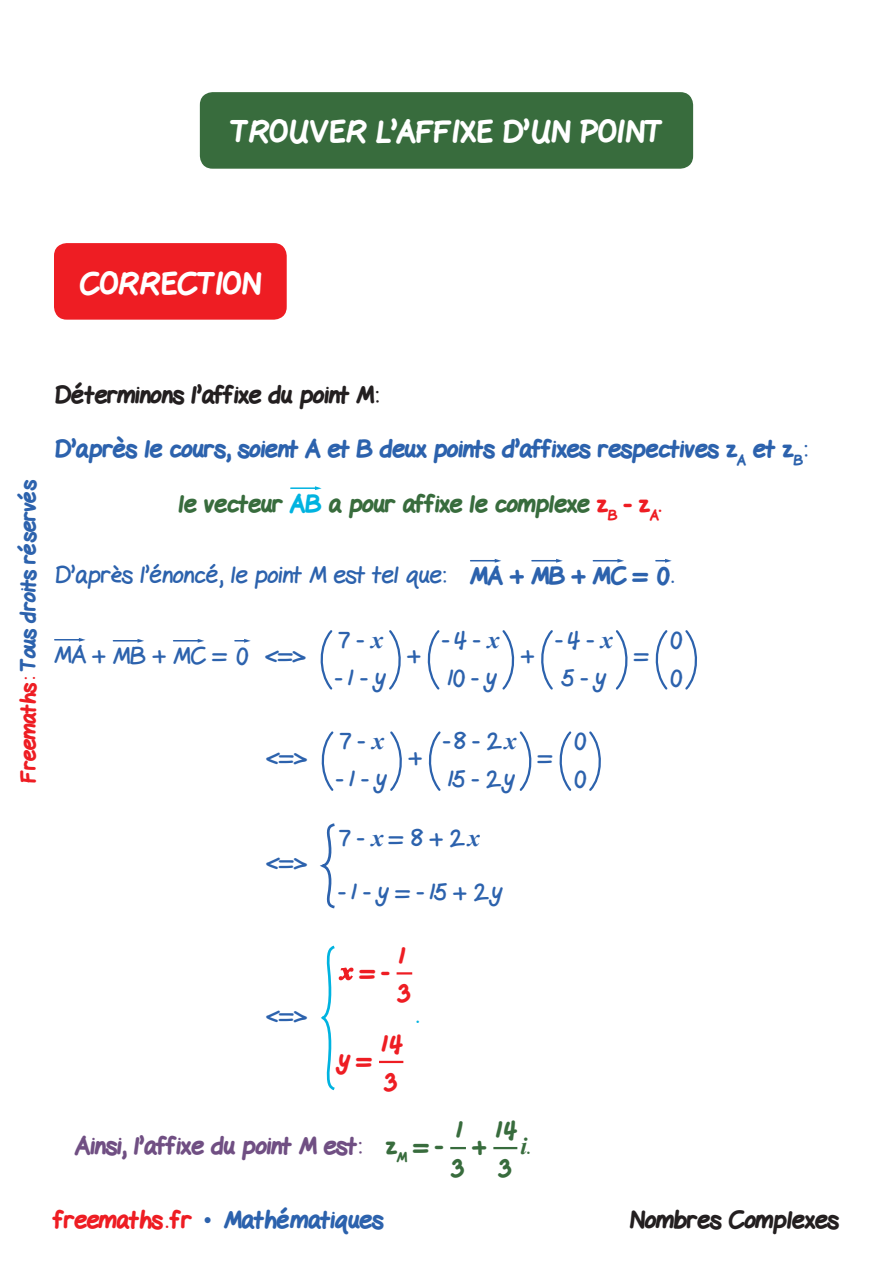
<style>
.page{position:relative;width:893px;height:1263px;background:#fff}
.page>*{position:absolute;margin:0;border:0;box-sizing:border-box;transform-origin:0 0}
.t1{font:800 30px "Gel Pen";color:#fff}
.t2{font:24px/37.5px "Gel Pen";color:#2c62ad}
.t3{font:800 24px "Gel Pen";color:#2c62ad}
.t4{font:800 24px "Gel Pen";color:#231f20}
.t5{font:800 24px/37.5px "Gel Pen";color:#386c3d}
.t6{font:800 24px "Gel Pen";color:#704f83}
.t7{font:800 24px/37.5px "Gel Pen";color:#ee1d23}
.t8{font:italic 700 24px "Times New Roman";color:#386c3d}
.t9{font:24px "Gel Pen";color:#00b3e0}
.t10{font:800 21px "Gel Pen";letter-spacing:-.01em;color:#2c62ad}
.s1{color:#ee1d23}
.s2{color:#00b3e0}
.s3{font-weight:800}
.s4{font-family:"Times New Roman";font-weight:700;font-style:italic}
.s5{color:#386c3d}
.s6{font-family:"Gel Pen";font-weight:800;font-style:normal}
.s7{font-family:"Times New Roman";font-weight:400}
</style>
<div class="page">
<div style="left:54px;top:243px;width:233px;height:77px;background:#ee1d23;border-radius:13px"></div>
<div style="left:200px;top:92px;width:493px;height:77px;background:#386c3d;border-radius:13px"></div>
<hr style="left:291px;top:487px;width:24px;height:2px;background:#00b3e0">
<svg style="left:315px;top:486px;width:7px;height:4px"></svg>
<svg style="left:471px;top:559px;width:30px;height:4px"></svg>
<svg style="left:532px;top:559px;width:31px;height:4px"></svg>
<svg style="left:593px;top:559px;width:31px;height:4px"></svg>
<svg style="left:656px;top:559px;width:16px;height:4px"></svg>
<svg style="left:55px;top:638px;width:31px;height:4px"></svg>
<svg style="left:113px;top:639px;width:31px;height:4px"></svg>
<svg style="left:174px;top:639px;width:30px;height:4px"></svg>
<svg style="left:235px;top:639px;width:16px;height:4px"></svg>
<svg style="left:320px;top:630px;width:13px;height:60px"></svg>
<svg style="left:389px;top:630px;width:12px;height:60px"></svg>
<svg style="left:427px;top:630px;width:13px;height:60px"></svg>
<svg style="left:502px;top:630px;width:13px;height:60px"></svg>
<svg style="left:541px;top:630px;width:12px;height:60px"></svg>
<svg style="left:615px;top:630px;width:13px;height:60px"></svg>
<svg style="left:655px;top:630px;width:13px;height:60px"></svg>
<svg style="left:685px;top:630px;width:12px;height:60px"></svg>
<svg style="left:321px;top:731px;width:13px;height:60px"></svg>
<svg style="left:390px;top:731px;width:12px;height:60px"></svg>
<svg style="left:428px;top:731px;width:13px;height:60px"></svg>
<svg style="left:519px;top:731px;width:13px;height:60px"></svg>
<svg style="left:559px;top:731px;width:13px;height:60px"></svg>
<svg style="left:589px;top:731px;width:12px;height:60px"></svg>
<svg style="left:320px;top:823px;width:15px;height:86px"></svg>
<svg style="left:397px;top:972px;width:15px;height:2px"></svg>
<hr style="left:379px;top:1061px;width:24px;height:2px;background:#ee1d23">
<svg style="left:321px;top:945px;width:33px;height:146px"></svg>
<svg style="left:450px;top:1147px;width:16px;height:2px"></svg>
<hr style="left:493px;top:1147px;width:24px;height:2px;background:#386c3d">
<p class="t1" style="left:231px;top:109px;width:433px">TROUVER L’AFFIXE D’UN POINT</p>
<p class="t1" style="left:80px;top:260px;width:183px">CORRECTION</p>
<p class="t10" style="left:12px;top:783px;width:305px;rotate:-90deg"><span class="s1">Freemaths:</span> Tous droits réservés</p>
<p class="t4" style="left:54px;top:376px;width:326px">Déterminons l’affixe du point M:</p>
<p class="t3" style="left:54px;top:430px;width:755px">D’après le cours, soient A et B deux points d’affixes respectives z<sub>A</sub> et z<sub>B</sub>:</p>
<p class="t5" style="left:178px;top:483px;width:484px">le vecteur <span class="s2">AB</span> a pour affixe le complexe <span class="s1">z</span><sub>B</sub> <span class="s1">- z</span><sub>A</sub><span class="s1">.</span></p>
<p class="t2" style="left:54px;top:554px;width:621px">D’après l’énoncé, le point M est tel que: <span class="s3">MA + MB + MC = 0</span>.</p>
<p class="t2" style="left:54px;top:634px;width:253px">MA + MB + MC = 0 &lt;=&gt;</p>
<p class="t2" style="left:267px;top:735px;width:42px">&lt;=&gt;</p>
<p class="t2" style="left:267px;top:841px;width:42px">&lt;=&gt;</p>
<p class="t2" style="left:336px;top:619px;width:52px">7 - <span class="s4">x </span>-1 - y</p>
<p class="t2" style="left:337px;top:720px;width:52px">7 - <span class="s4">x </span>-1 - y</p>
<p class="t2" style="left:408px;top:634px;width:14px">+</p>
<p class="t2" style="left:409px;top:735px;width:14px">+</p>
<p class="t2" style="left:442px;top:619px;width:58px">-4 - <span class="s4">x<br></span>10 - y</p>
<p class="t2" style="left:521px;top:634px;width:14px">+</p>
<p class="t2" style="left:556px;top:619px;width:58px">-4 - <span class="s4">x<br></span>5 - y</p>
<p class="t2" style="left:444px;top:720px;width:75px">-8 - 2<span class="s4">x<br></span>15 - 2y</p>
<p class="t2" style="left:539px;top:735px;width:15px">=</p>
<p class="t2" style="left:574px;top:720px;width:13px">0<br>0</p>
<p class="t2" style="left:339px;top:816px;width:143px">7 - <span class="s4">x</span> = 8 + 2<span class="s4">x</span></p>
<p class="t2" style="left:339px;top:870px;width:166px">-1 - y = -15 + 2y</p>
<p class="t2" style="left:635px;top:634px;width:15px">=</p>
<p class="t2" style="left:671px;top:619px;width:13px">0<br>0</p>
<p class="t2" style="left:267px;top:993px;width:42px">&lt;=&gt;</p>
<p class="t7" style="left:397px;top:935px;width:15px">1<br>3</p>
<p class="t7" style="left:361px;top:951px;width:30px">= -</p>
<p class="t7" style="left:339px;top:1040px;width:35px">y =</p>
<p class="t7" style="left:379px;top:1023px;width:25px">14<br>3</p>
<p class="t9" style="left:417px;top:994px;width:4px">.</p>
<p class="t5" style="left:452px;top:1110px;width:13px">1<br>3</p>
<p class="t6" style="left:75px;top:1126px;width:369px">Ainsi, l’affixe du point M est: <span class="s5">z</span><sub>M</sub> <span class="s5">= -</span></p>
<p class="t5" style="left:473px;top:1125px;width:15px">+</p>
<p class="t5" style="left:494px;top:1110px;width:25px">14<br>3</p>
<p class="t8" style="left:520px;top:1129px;width:11px">i<span class="s6">.</span></p>
<p class="t3" style="left:54px;top:1201px;width:331px"><span class="s1">freemaths . fr</span> <span class="s7">•</span> Mathématiques</p>
<p class="t4" style="left:629px;top:1201px;width:211px">Nombres Complexes</p>
</div>
